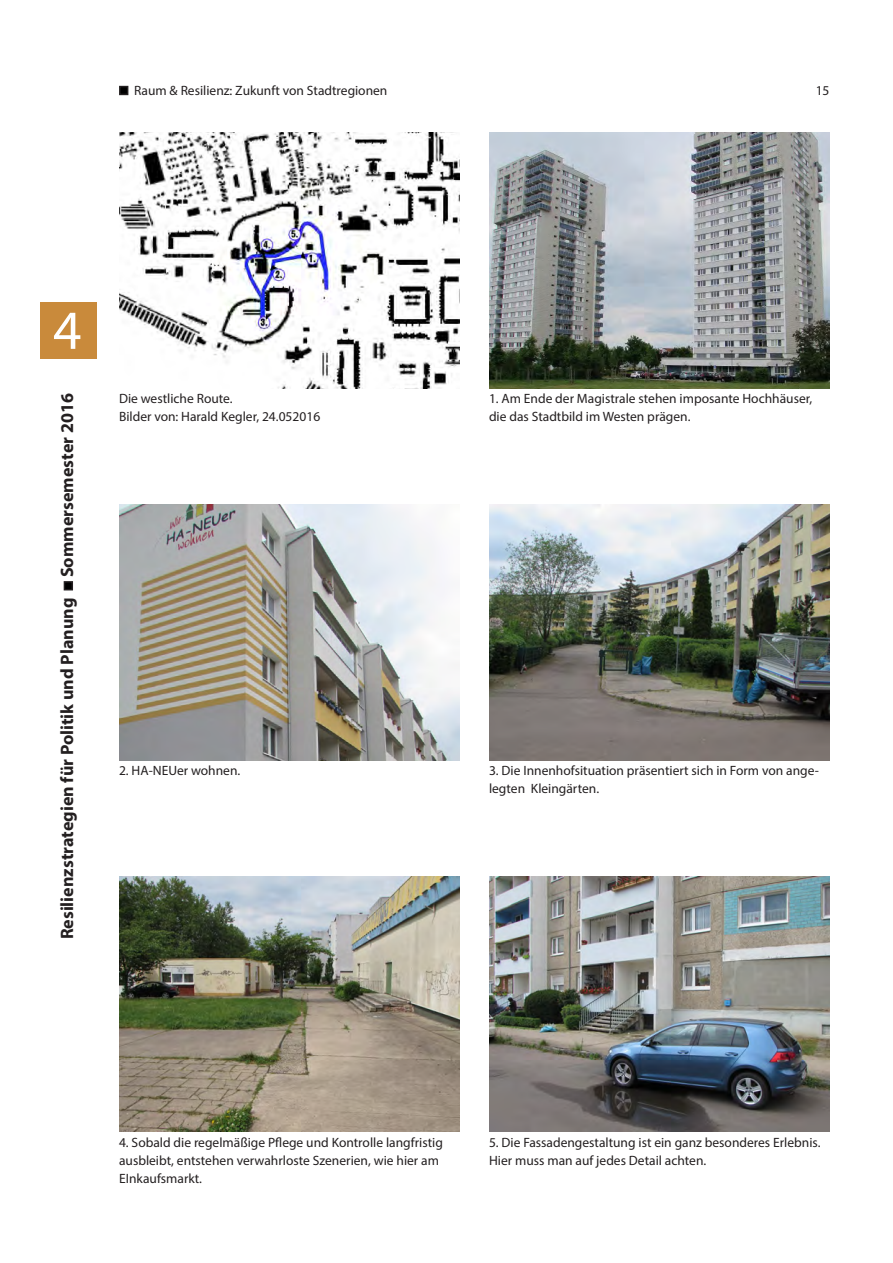
<style>
.page{position:relative;width:893px;height:1263px;background:#fff}
.page>*{position:absolute;margin:0;border:0;box-sizing:border-box;transform-origin:0 0}
.t1{font:55.5px "Myriad Pro";color:#fff}
.t2{font:700 18px "Myriad Pro";color:#231f20}
.Bildunterschrift{font:13.5px/18px "Myriad Pro";color:#231f20}
</style>
<div class="page">
<div style="left:40px;top:303px;width:57px;height:56px;background:#c98a3b"></div>
<div style="left:120px;top:87px;width:8px;height:7px;background:#000"></div>
<div style="left:119px;top:86px;width:9px;height:9px;border:2px solid #231f20"></div>
<div style="left:64px;top:582px;width:8px;height:8px;background:#000"></div>
<div style="left:64px;top:581px;width:9px;height:9px;border:2px solid #231f20"></div>
<img style="left:119px;top:133px;width:340px;height:256px">
<img style="left:489px;top:133px;width:340px;height:256px">
<img style="left:489px;top:504px;width:340px;height:256px">
<img style="left:119px;top:876px;width:340px;height:256px">
<img style="left:489px;top:876px;width:340px;height:256px">
<img style="left:119px;top:504px;width:340px;height:256px">
<p class="Bildunterschrift" style="left:134px;top:81px;width:255px">Raum &amp; Resilienz: Zukunft von Stadtregionen</p>
<p class="Bildunterschrift" style="left:816px;top:81px;width:15px">09</p>
<p class="Bildunterschrift" style="left:816px;top:81px;width:15px">15</p>
<h1 class="t1" style="left:53px;top:296px;width:30px">4</h1>
<h2 class="t2" style="left:55px;top:939px;width:548px;rotate:-90deg">Resilienzstrategien für Politik und Planung Sommersemester 2016</h2>
<p class="Bildunterschrift" style="left:119px;top:390px;width:115px">Die westliche Route.</p>
<p class="Bildunterschrift" style="left:119px;top:408px;width:203px">Bilder von: Harald Kegler, 24.052016</p>
<p class="Bildunterschrift" style="left:489px;top:390px;width:325px">1. Am Ende der Magistrale stehen imposante Hochhäuser, die das Stadtbild im Westen prägen.</p>
<p class="Bildunterschrift" style="left:119px;top:761px;width:123px">2. HA-NEUer wohnen.</p>
<p class="Bildunterschrift" style="left:489px;top:761px;width:332px">3. Die Innenhofsituation präsentiert sich in Form von ange&shy;legten Kleingärten.</p>
<p class="Bildunterschrift" style="left:119px;top:1133px;width:325px">4. Sobald die regelmäßige Pflege und Kontrolle langfristig ausbleibt, entstehen verwahrloste Szenerien, wie hier am<br>EInkaufsmarkt.</p>
<p class="Bildunterschrift" style="left:489px;top:1133px;width:333px">5. Die Fassadengestaltung ist ein ganz besonderes Erlebnis.<br>Hier muss man auf jedes Detail achten.</p>
</div>
